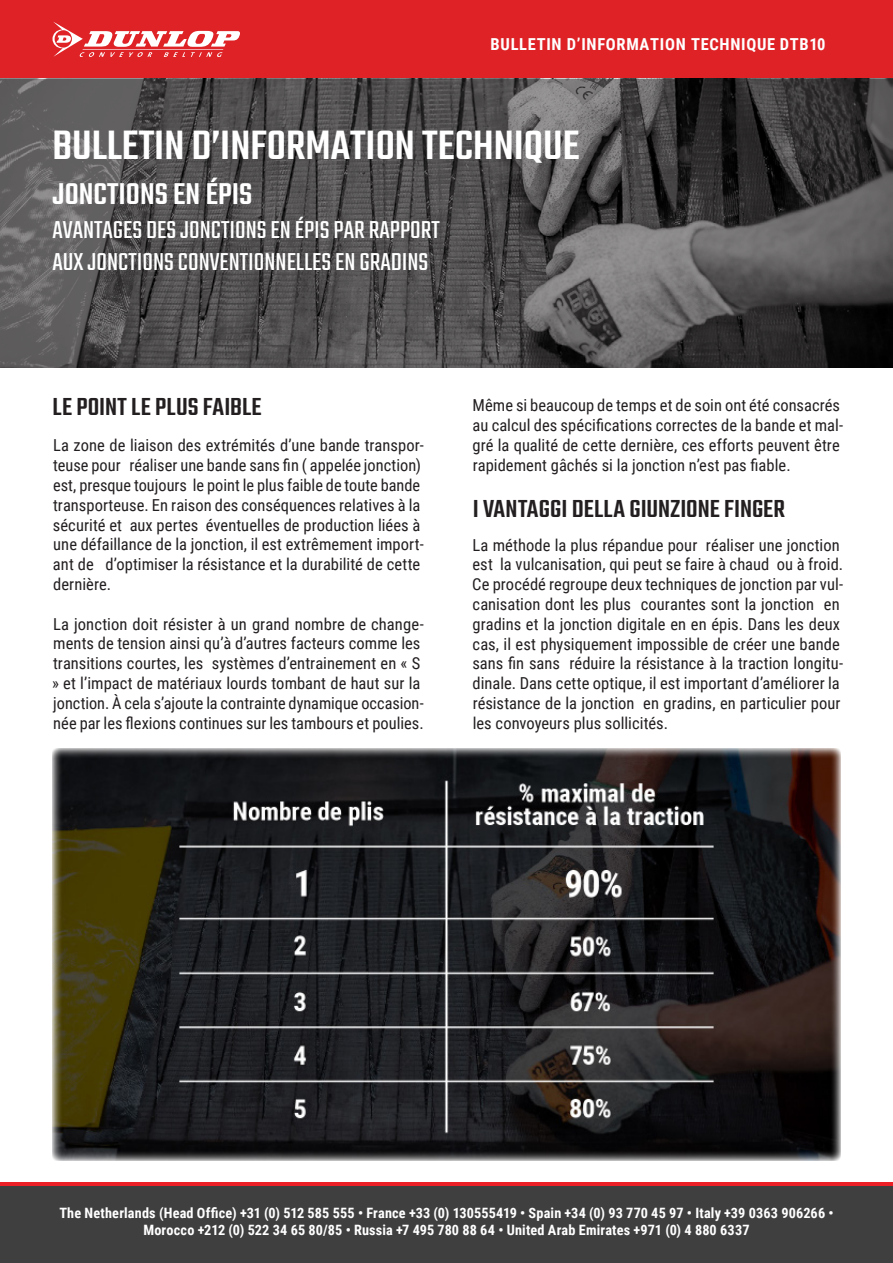
<style>
.page{position:relative;width:893px;height:1263px;background:#fff}
.page>*{position:absolute;margin:0;border:0;box-sizing:border-box;transform-origin:0 0}
.t1{font:500 45px "Teko";color:#fff}
.t2{font:500 33px "Teko";color:#fff}
.t3{font:27px/32.4px "Teko";color:#fff}
.tytuł_wiersza{font:500 27px "Teko";color:#231f20}
.t4{font:16.5px/19.8px "Roboto Condensed";color:#231f20}
.t5{font:700 16.5px "Roboto Condensed";letter-spacing:.045em;color:#fff}
.stopka{font:700 14.25px "Roboto Condensed";letter-spacing:.01em;color:#fff}
</style>
<div class="page">
<div style="left:0;top:0;width:893px;height:79px;background:#de2226"></div>
<svg style="left:52px;top:22px;width:188px;height:35px"></svg>
<svg style="left:0;top:79px;width:893px;height:288px;background:#4f4e4e"></svg>
<div style="left:0;top:1184px;width:893px;height:79px;background:#3f3f3f"></div>
<hr style="left:0;top:1182px;width:893px;height:3px;background:#ed1f26">
<img style="left:52px;top:748px;width:788px;height:412px">
<p class="t5" style="left:491px;top:33px;width:336px">BULLETIN D’INFORMATION TECHNIQUE DTB10</p>
<p class="t1" style="left:52px;top:120px;width:528px">BULLETIN D’INFORMATION TECHNIQUE</p>
<p class="t2" style="left:52px;top:175px;width:201px">JONCTIONS EN ÉPIS</p>
<p class="t3" style="left:52px;top:215px;width:389px">AVANTAGES DES JONCTIONS EN ÉPIS PAR RAPPORT<br>AUX JONCTIONS CONVENTIONNELLES EN GRADINS</p>
<p class="tytuł_wiersza" style="left:52px;top:391px;width:211px">LE POINT LE PLUS FAIBLE</p>
<p class="t4" style="left:472px;top:395px;width:372px">Même si beaucoup de temps et de soin ont été consacrés au calcul des spécifications correctes de la bande et mal&shy;gré la qualité de cette dernière, ces efforts peuvent être rapidement gâchés si la jonction n’est pas fiable.</p>
<p class="tytuł_wiersza" style="left:473px;top:493px;width:314px">I VANTAGGI DELLA GIUNZIONE FINGER</p>
<p class="t4" style="left:472px;top:534px;width:373px">La méthode la plus répandue pour réaliser une jonction est la vulcanisation, qui peut se faire à chaud ou à froid.<br>Ce procédé regroupe deux techniques de jonction par vul&shy;canisation dont les plus courantes sont la jonction en gradins et la jonction digitale en en épis. Dans les deux cas, il est physiquement impossible de créer une bande sans fin sans réduire la résistance à la traction longitu&shy;dinale. Dans cette optique, il est important d’améliorer la résistance de la jonction en gradins, en particulier pour les convoyeurs plus sollicités.</p>
<p class="t4" style="left:53px;top:435px;width:372px">La zone de liaison des extrémités d’une bande transpor&shy;teuse pour réaliser une bande sans fin ( appelée jonction) est, presque toujours le point le plus faible de toute bande transporteuse. En raison des conséquences relatives à la sécurité et aux pertes éventuelles de production liées à une défaillance de la jonction, il est extrêmement import&shy;ant de d’optimiser la résistance et la durabilité de cette dernière.</p>
<p class="t4" style="left:52px;top:613px;width:373px">La jonction doit résister à un grand nombre de change&shy;ments de tension ainsi qu’à d’autres facteurs comme les transitions courtes, les systèmes d’entrainement en « S » et l’impact de matériaux lourds tombant de haut sur la jonction. À cela s’ajoute la contrainte dynamique occasion&shy;née par les flexions continues sur les tambours et poulies.</p>
<p class="stopka" style="left:59px;top:1203px;width:776px">The Netherlands (Head Office) +31 (0) 512 585 555 • France +33 (0) 130555419 • Spain +34 (0) 93 770 45 97 • Italy +39 0363 906266 •</p>
<p class="stopka" style="left:143px;top:1220px;width:608px">Morocco +212 (0) 522 34 65 80/85 • Russia +7 495 780 88 64 • United Arab Emirates +971 (0) 4 880 6337</p>
</div>
